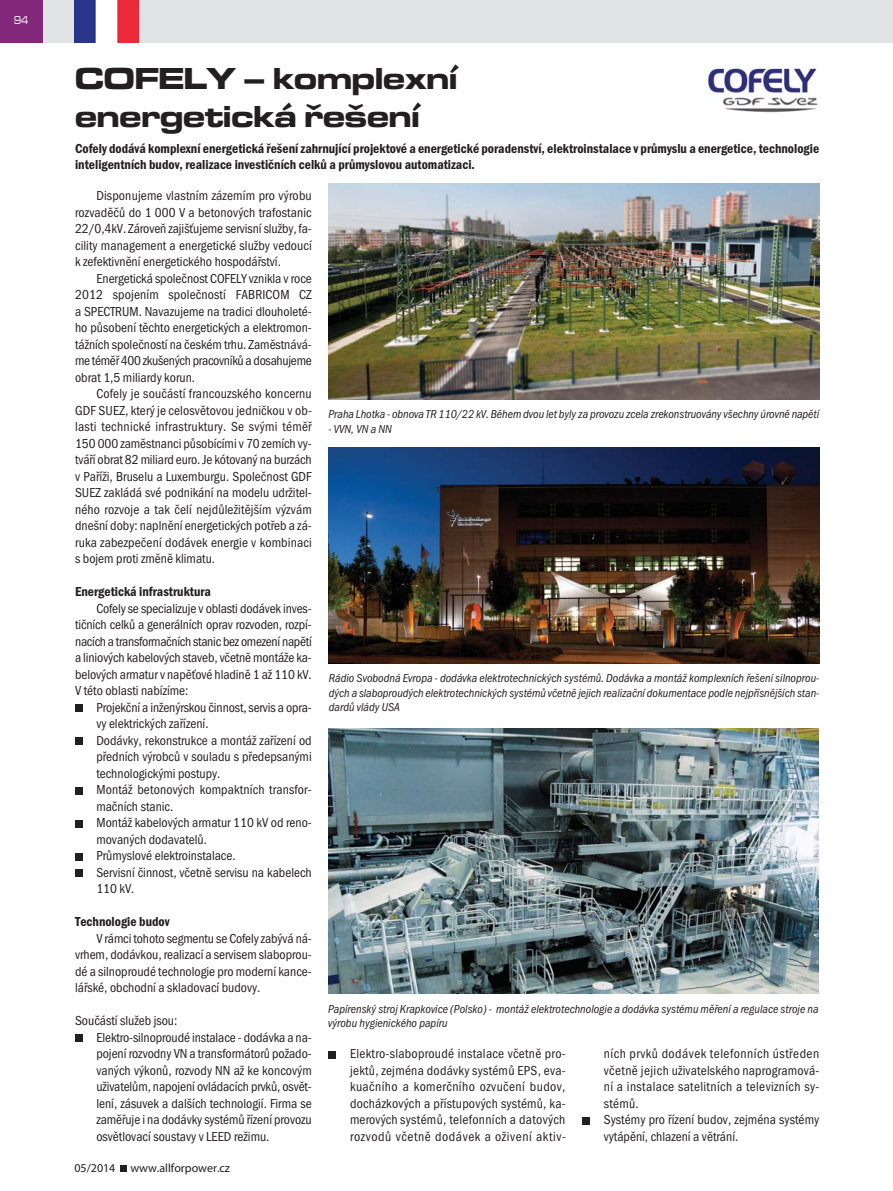
<style>
.page{position:relative;width:893px;height:1191px;background:#fff}
.page>*{position:absolute;margin:0;border:0;box-sizing:border-box;transform-origin:0 0}
.t1{font:700 expanded 31.5px/37.8px "Microgramma DOT";color:#231f20}
.t2{font:13.5px/16.5px "Franklin Got Itc TOT Boo Con";color:#231f20;text-align:justify}
.t3{font:13.5px/16.2px "Franklin Got Itc TOT Dem Con";color:#231f20}
.t4{font:13.5px/16.5px "Franklin Got Itc TOT Boo Con";letter-spacing:.02em;color:#231f20}
.t5{font:12px/14.4px "Franklin Got Itc TOT Boo Con Ita";color:#231f20;text-align:justify}
.t6{font:12px "Myriad Pro";color:#231f20}
.t7{font:500 expanded 12px "Microgramma DOT";color:#fff;scale:.7 1}
</style>
<div class="page">
<div style="left:43px;top:0;width:850px;height:43px;background:#e2e3e4"></div>
<div style="left:0;top:0;width:43px;height:43px;background:#82277a"></div>
<svg style="left:121px;top:1165px;width:6px;height:6px"></svg>
<img style="left:74px;top:0;width:64px;height:43px">
<div style="left:75px;top:704px;width:7px;height:8px;background:#231f20"></div>
<div style="left:75px;top:737px;width:7px;height:8px;background:#231f20"></div>
<div style="left:75px;top:787px;width:7px;height:7px;background:#231f20"></div>
<div style="left:75px;top:820px;width:7px;height:7px;background:#231f20"></div>
<div style="left:75px;top:853px;width:7px;height:7px;background:#231f20"></div>
<div style="left:75px;top:869px;width:7px;height:8px;background:#231f20"></div>
<div style="left:329px;top:1051px;width:7px;height:7px;background:#231f20"></div>
<div style="left:582px;top:1117px;width:8px;height:7px;background:#231f20"></div>
<div style="left:75px;top:1034px;width:7px;height:8px;background:#231f20"></div>
<img style="left:706px;top:68px;width:112px;height:45px">
<img style="left:329px;top:184px;width:490px;height:216px">
<img style="left:329px;top:448px;width:490px;height:216px">
<img style="left:328px;top:728px;width:491px;height:266px">
<p class="t7" style="left:14px;top:16px;width:21px">94</p>
<h1 class="t1" style="left:75px;top:63px;width:384px">COFELY – komplexní energetická řešení</h1>
<p class="t3" style="left:75px;top:141px;width:746px">Cofely dodává komplexní energetická řešení zahrnující projektové a energetické poradenství, elektroinstalace v průmyslu a energetice, technologie inteligentních budov, realizace investičních celků a průmyslovou automatizaci.</p>
<p class="t2" style="left:75px;top:189px;width:238px;text-indent:21px">Disponujeme vlastním zázemím pro výrobu rozvaděčů do 1 000 V a betonových trafostanic 22/0,4kV. Zároveň zajišťujeme servisní služby, fa&shy;cility management a energetické služby vedoucí k zefektivnění energetického hospodářství.</p>
<p class="t2" style="left:75px;top:271px;width:238px;text-indent:21px">Energetická společnost COFELY vznikla v roce 2012 spojením společností FABRICOM CZ a SPECTRUM. Navazujeme na tradici dlouholeté&shy;ho působení těchto energetických a elektromon&shy;tážních společností na českém trhu. Zaměstnává&shy;me téměř 400 zkušených pracovníků a dosahujeme obrat 1,5 miliardy korun.</p>
<p class="t2" style="left:75px;top:387px;width:238px;text-indent:21px">Cofely je součástí francouzského koncernu GDF SUEZ, který je celosvětovou jedničkou v ob&shy;lasti technické infrastruktury. Se svými téměř 150 000 zaměstnanci působícími v 70 zemích vy&shy;tváří obrat 82 miliard euro. Je kótovaný na burzách v Paříži, Bruselu a Luxemburgu. Společnost GDF SUEZ zakládá své podnikání na modelu udržitel&shy;ného rozvoje a tak čelí nejdůležitějším výzvám dnešní doby: naplnění energetických potřeb a zá&shy;ruka zabezpečení dodávek energie v kombinaci s bojem proti změně klimatu.</p>
<p class="t3" style="left:75px;top:585px;width:137px">Energetická infrastruktura</p>
<p class="t2" style="left:75px;top:601px;width:238px;text-indent:21px">Cofely se specializuje v oblasti dodávek inves&shy;tičních celků a generálních oprav rozvoden, rozpí&shy;nacích a transformačních stanic bez omezení napětí a liniových kabelových staveb, včetně montáže ka&shy;belových armatur v napěťové hladině 1 až 110 kV.<br>V této oblasti nabízíme:</p>
<p class="t2" style="left:96px;top:700px;width:217px;text-align:left">Projekční a inženýrskou činnost, servis a opra&shy;vy elektrických zařízení.<br>Dodávky, rekonstrukce a montáž zařízení od předních výrobců v souladu s předepsanými technologickými postupy.<br>Montáž betonových kompaktních transfor&shy;mačních stanic.<br>Montáž kabelových armatur 110 kV od reno&shy;movaných dodavatelů.<br>Průmyslové elektroinstalace.<br>Servisní činnost, včetně servisu na kabelech 110 kV.</p>
<p class="t3" style="left:75px;top:915px;width:96px">Technologie budov</p>
<p class="t2" style="left:75px;top:931px;width:238px;text-indent:21px">V rámci tohoto segmentu se Cofely zabývá ná&shy;vrhem, dodávkou, realizací a servisem slaboprou&shy;dé a silnoproudé technologie pro moderní kance&shy;lářské, obchodní a skladovací budovy.</p>
<p class="t2" style="left:96px;top:1014px;width:217px;text-align:left;text-indent:-21px">Součástí služeb jsou:<br>Elektro-silnoproudé instalace - dodávka a na&shy;pojení rozvodny VN a transformátorů požado&shy;vaných výkonů, rozvody NN až ke koncovým uživatelům, napojení ovládacích prvků, osvět&shy;lení, zásuvek a dalších technologií. Firma se zaměřuje i na dodávky systémů řízení provozu osvětlovací soustavy v LEED režimu.</p>
<p class="t6" style="left:74px;top:1160px;width:157px">05/2014 www.allforpower.cz</p>
<p class="t5" style="left:329px;top:408px;width:492px">Praha Lhotka - obnova TR 110/22 kV. Během dvou let byly za provozu zcela zrekonstruovány všechny úrovně napětí</p>
<p class="t5" style="left:329px;top:422px;width:65px">- VVN, VN a NN</p>
<p class="t5" style="left:329px;top:672px;width:492px">Rádio Svobodná Evropa - dodávka elektrotechnických systémů. Dodávka a montáž komplexních řešení silnoprou&shy;dých a slaboproudých elektrotechnických systémů včetně jejich realizační dokumentace podle nejpřísnějších stan&shy;dardů vlády USA</p>
<p class="t5" style="left:328px;top:1002px;width:492px">Papírenský stroj Krapkovice (Polsko) - montáž elektrotechnologie a dodávka systému měření a regulace stroje na výrobu hygienického papíru</p>
<p class="t2" style="left:350px;top:1047px;width:217px">Elektro-slaboproudé instalace včetně pro&shy;jektů, zejména dodávky systémů EPS, eva&shy;kuačního a komerčního ozvučení budov, docházkových a přístupových systémů, ka&shy;merových systémů, telefonních a datových rozvodů včetně dodávek a oživení aktiv-</p>
<p class="t4" style="left:604px;top:1047px;width:217px">ních prvků dodávek telefonních ústředen včetně jejich uživatelského naprogramová&shy;ní a instalace satelitních a televizních sy&shy;stémů.<br>Systémy pro řízení budov, zejména systémy vytápění, chlazení a větrání.</p>
</div>
